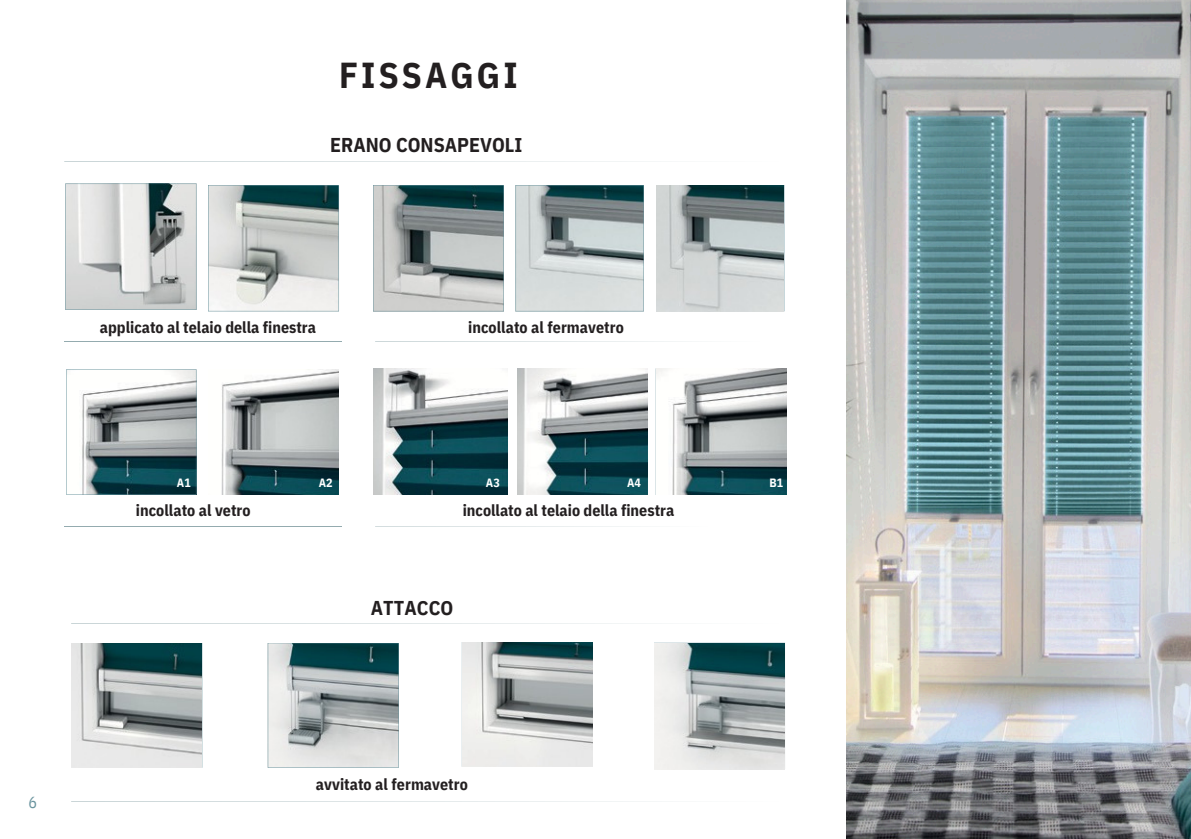
<style>
.page{position:relative;width:1191px;height:839px;background:#fff}
.page>*{position:absolute;margin:0;border:0;box-sizing:border-box;transform-origin:0 0}
.t1{font:700 36px "IBM Plex Sans Cond";letter-spacing:.09em;color:#231f20}
.t2{font:700 20px "IBM Plex Sans Cond";color:#231f20}
.t3{font:700 16px "IBM Plex Sans Cond";color:#231f20}
.t4{font:16px "IBM Plex Sans Cond";color:#6b959f}
.t5{font:700 12px "IBM Plex Sans Cond";letter-spacing:.005em;color:#fff}
</style>
<div class="page">
<img style="left:846px;top:0;width:345px;height:838px">
<svg style="left:208px;top:185px;width:131px;height:126px"></svg>
<svg style="left:65px;top:183px;width:131px;height:127px"></svg>
<svg style="left:268px;top:643px;width:131px;height:124px"></svg>
<img style="left:462px;top:642px;width:131px;height:124px">
<img style="left:654px;top:643px;width:131px;height:126px">
<img style="left:71px;top:643px;width:131px;height:124px">
<img style="left:656px;top:185px;width:128px;height:126px">
<svg style="left:516px;top:185px;width:128px;height:126px"></svg>
<svg style="left:66px;top:369px;width:130px;height:125px"></svg>
<hr style="left:64px;top:341px;width:278px;height:1px;background:#94abaf">
<hr style="left:64px;top:526px;width:278px;height:1px;background:#94abaf">
<hr style="left:64px;top:161px;width:720px;height:1px;background:#94abaf">
<hr style="left:71px;top:623px;width:713px;height:1px;background:#94abaf">
<hr style="left:71px;top:801px;width:713px;height:1px;background:#94abaf">
<hr style="left:375px;top:341px;width:410px;height:1px;background:#94abaf">
<hr style="left:375px;top:526px;width:410px;height:1px;background:#94abaf">
<img style="left:221px;top:369px;width:118px;height:125px">
<img style="left:374px;top:368px;width:133px;height:126px">
<img style="left:517px;top:368px;width:131px;height:126px">
<img style="left:656px;top:368px;width:131px;height:126px">
<svg style="left:373px;top:185px;width:131px;height:126px"></svg>
<p class="t1" style="left:339px;top:51px;width:180px">FISSAGGI</p>
<p class="t2" style="left:330px;top:132px;width:194px">ERANO CONSAPEVOLI</p>
<p class="t3" style="left:100px;top:316px;width:218px">applicato al telaio della finestra</p>
<p class="t3" style="left:468px;top:316px;width:157px">incollato al fermavetro</p>
<p class="t5" style="left:177px;top:475px;width:15px">A1</p>
<p class="t5" style="left:319px;top:475px;width:15px">A2</p>
<p class="t5" style="left:486px;top:475px;width:15px">A3</p>
<h3 class="t5" style="left:627px;top:475px;width:15px">A4</h3>
<p class="t5" style="left:770px;top:475px;width:15px">B1</p>
<p class="t3" style="left:136px;top:499px;width:116px">incollato al vetro</p>
<h2 class="t3" style="left:463px;top:499px;width:213px">incollato al telaio della finestra</h2>
<p class="t2" style="left:371px;top:594px;width:84px">ATTACCO</p>
<p class="t4" style="left:28px;top:791px;width:10px">6</p>
<h3 class="t3" style="left:316px;top:773px;width:153px">avvitato al fermavetro</h3>
</div>
